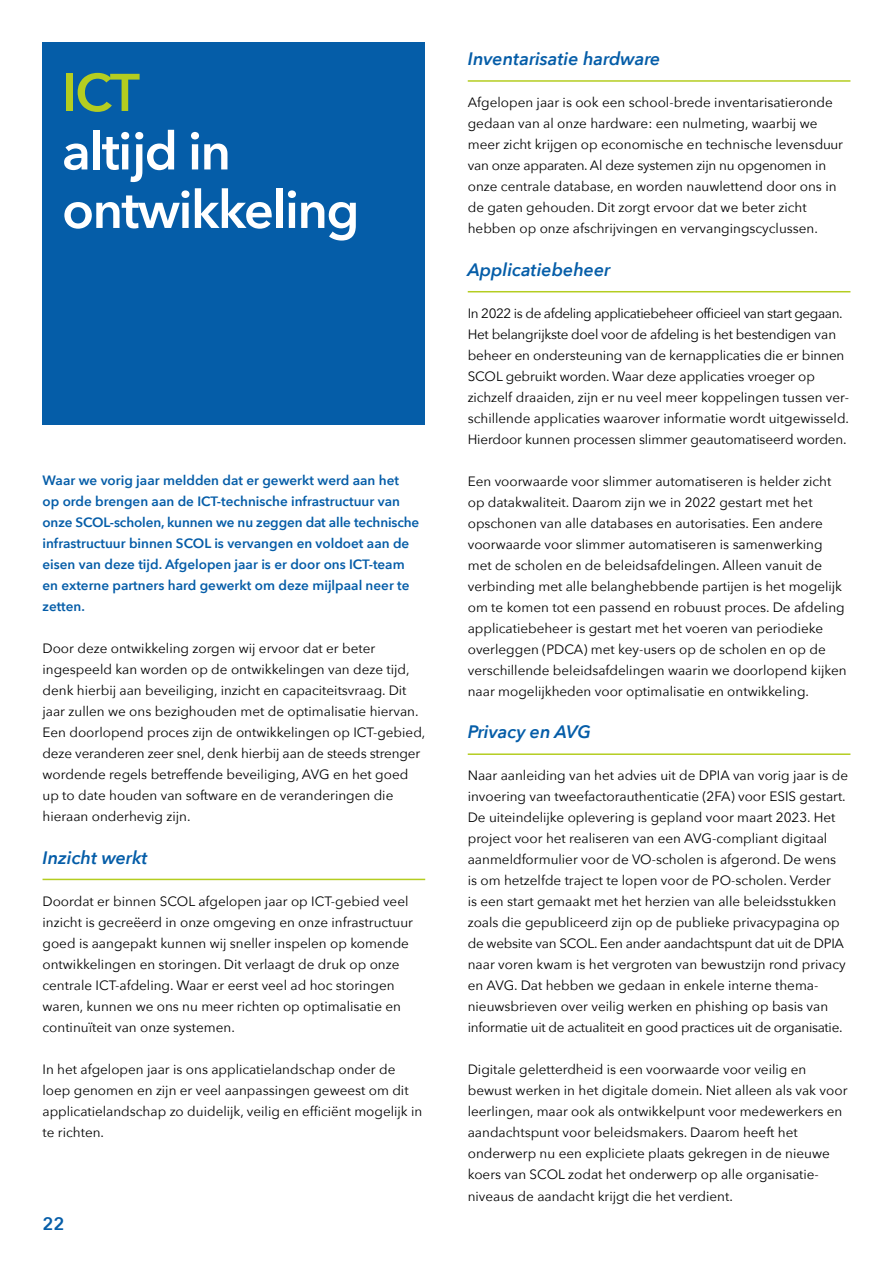
<style>
.page{position:relative;width:893px;height:1263px;background:#fff}
.page>*{position:absolute;margin:0;border:0;box-sizing:border-box;transform-origin:0 0}
.t1{font:600 52.5px/58.5px "Avenir Next";letter-spacing:-.03em;color:#fff}
.t2{font:600 52.5px "Avenir Next";color:#b4cd20}
.t3{font:italic 600 18px "Avenir Next";color:#055da8}
.t4{font:600 18px "Avenir Next";color:#055da8}
.t5{font:13.5px/21px "Avenir Next";color:#000}
.t6{font:600 13.5px/21px "Avenir Next";color:#055da8}
</style>
<div class="page">
<div style="left:43px;top:43px;width:382px;height:382px;background:#055da8"></div>
<hr style="left:43px;top:879px;width:382px;height:1px;background:#b4cd20">
<hr style="left:468px;top:753px;width:382px;height:2px;background:#b4cd20">
<hr style="left:468px;top:291px;width:382px;height:1px;background:#b4cd20">
<hr style="left:468px;top:80px;width:382px;height:2px;background:#b4cd20">
<h1 class="t2" style="left:62px;top:71px;width:79px">ICT</h1>
<h1 class="t1" style="left:62px;top:121px;width:299px">alt椀樀d in ontwikkeling</h1>
<p class="t6" style="left:43px;top:471px;width:378px">Waar we vorig jaar meldden dat er gewerkt werd aan het<br>op orde brengen aan de ICT-technische infrastructuur van onze SCOL-scholen, kunnen we nu zeggen dat alle technische infrastructuur binnen SCOL is vervangen en voldoet aan de eisen van deze t椀樀d. Afgelopen jaar is er door ons ICT-team en externe partners hard gewerkt om deze m椀樀lpaal neer te zetten.</p>
<p class="t5" style="left:43px;top:637px;width:384px">Door deze ontwikkeling zorgen w椀樀 ervoor dat er beter ingespeeld kan worden op de ontwikkelingen van deze t椀樀d, denk hierb椀樀 aan beveiliging, inzicht en capaciteitsvraag. Dit jaar zullen we ons bezighouden met de optimalisatie hiervan.<br>Een doorlopend proces z椀樀n de ontwikkelingen op ICT-gebied, deze veranderen zeer snel, denk hierb椀樀 aan de steeds strenger wordende regels betreffende beveiliging, AVG en het goed up to date houden van software en de veranderingen die hieraan onderhevig z椀樀n.</p>
<h2 class="t3" style="left:43px;top:842px;width:107px">Inzicht werkt</h2>
<p class="t5" style="left:43px;top:892px;width:372px">Doordat er binnen SCOL afgelopen jaar op ICT-gebied veel inzicht is gecreëerd in onze omgeving en onze infrastructuur goed is aangepakt kunnen w椀樀 sneller inspelen op komende ontwikkelingen en storingen. Dit verlaagt de druk op onze centrale ICT-afdeling. Waar er eerst veel ad hoc storingen waren, kunnen we ons nu meer richten op optimalisatie en continuïteit van onze systemen.</p>
<p class="t5" style="left:43px;top:1060px;width:381px">In het afgelopen jaar is ons applicatielandschap onder de loep genomen en z椀樀n er veel aanpassingen geweest om dit applicatielandschap zo duidel椀樀k, veilig en ef昀椀ciënt mogel椀樀k in te richten.</p>
<h2 class="t4" style="left:43px;top:1216px;width:23px">22</h2>
<h2 class="t3" style="left:468px;top:43px;width:194px">Inventarisatie hardware</h2>
<p class="t5" style="left:468px;top:93px;width:377px">Afgelopen jaar is ook een school-brede inventarisatieronde gedaan van al onze hardware: een nulmeting, waarb椀樀 we meer zicht kr椀樀gen op economische en technische levensduur van onze apparaten. Al deze systemen z椀樀n nu opgenomen in onze centrale database, en worden nauwlettend door ons in de gaten gehouden. Dit zorgt ervoor dat we beter zicht hebben op onze afschr椀樀vingen en vervangingscyclussen.</p>
<h2 class="t3" style="left:468px;top:254px;width:144px">Applicatiebeheer</h2>
<p class="t5" style="left:468px;top:302px;width:383px">In 2022 is de afdeling applicatiebeheer of昀椀cieel van start gegaan.<br>Het belangr椀樀kste doel voor de afdeling is het bestendigen van beheer en ondersteuning van de kernapplicaties die er binnen SCOL gebruikt worden. Waar deze applicaties vroeger op zichzelf draaiden, z椀樀n er nu veel meer koppelingen tussen ver&shy;schillende applicaties waarover informatie wordt uitgewisseld.<br>Hierdoor kunnen processen slimmer geautomatiseerd worden.</p>
<p class="t5" style="left:468px;top:472px;width:380px">Een voorwaarde voor slimmer automatiseren is helder zicht op datakwaliteit. Daarom z椀樀n we in 2022 gestart met het opschonen van alle databases en autorisaties. Een andere voorwaarde voor slimmer automatiseren is samenwerking met de scholen en de beleidsafdelingen. Alleen vanuit de verbinding met alle belanghebbende part椀樀en is het mogel椀樀k om te komen tot een passend en robuust proces. De afdeling applicatiebeheer is gestart met het voeren van periodieke overleggen (PDCA) met key-users op de scholen en op de verschillende beleidsafdelingen waarin we doorlopend k椀樀ken naar mogel椀樀kheden voor optimalisatie en ontwikkeling.</p>
<h2 class="t3" style="left:468px;top:717px;width:125px">Privacy en AVG</h2>
<p class="t5" style="left:468px;top:766px;width:382px">Naar aanleiding van het advies uit de DPIA van vorig jaar is de invoering van tweefactorauthenticatie (2FA) voor ESIS gestart.<br>De uiteindel椀樀ke oplevering is gepland voor maart 2023. Het project voor het realiseren van een AVG-compliant digitaal aanmeldformulier voor de VO-scholen is afgerond. De wens is om hetzelfde traject te lopen voor de PO-scholen. Verder<br>is een start gemaakt met het herzien van alle beleidsstukken zoals die gepubliceerd z椀樀n op de publieke privacypagina op de website van SCOL. Een ander aandachtspunt dat uit de DPIA naar voren kwam is het vergroten van bewustz椀樀n rond privacy en AVG. Dat hebben we gedaan in enkele interne thema&shy;nieuwsbrieven over veilig werken en phishing op basis van informatie uit de actualiteit en good practices uit de organisatie.</p>
<p class="t5" style="left:468px;top:1060px;width:381px">Digitale geletterdheid is een voorwaarde voor veilig en bewust werken in het digitale domein. Niet alleen als vak voor leerlingen, maar ook als ontwikkelpunt voor medewerkers en aandachtspunt voor beleidsmakers. Daarom heeft het onderwerp nu een expliciete plaats gekregen in de nieuwe koers van SCOL zodat het onderwerp op alle organisatie&shy;niveaus de aandacht kr椀樀gt die het verdient.</p>
</div>
